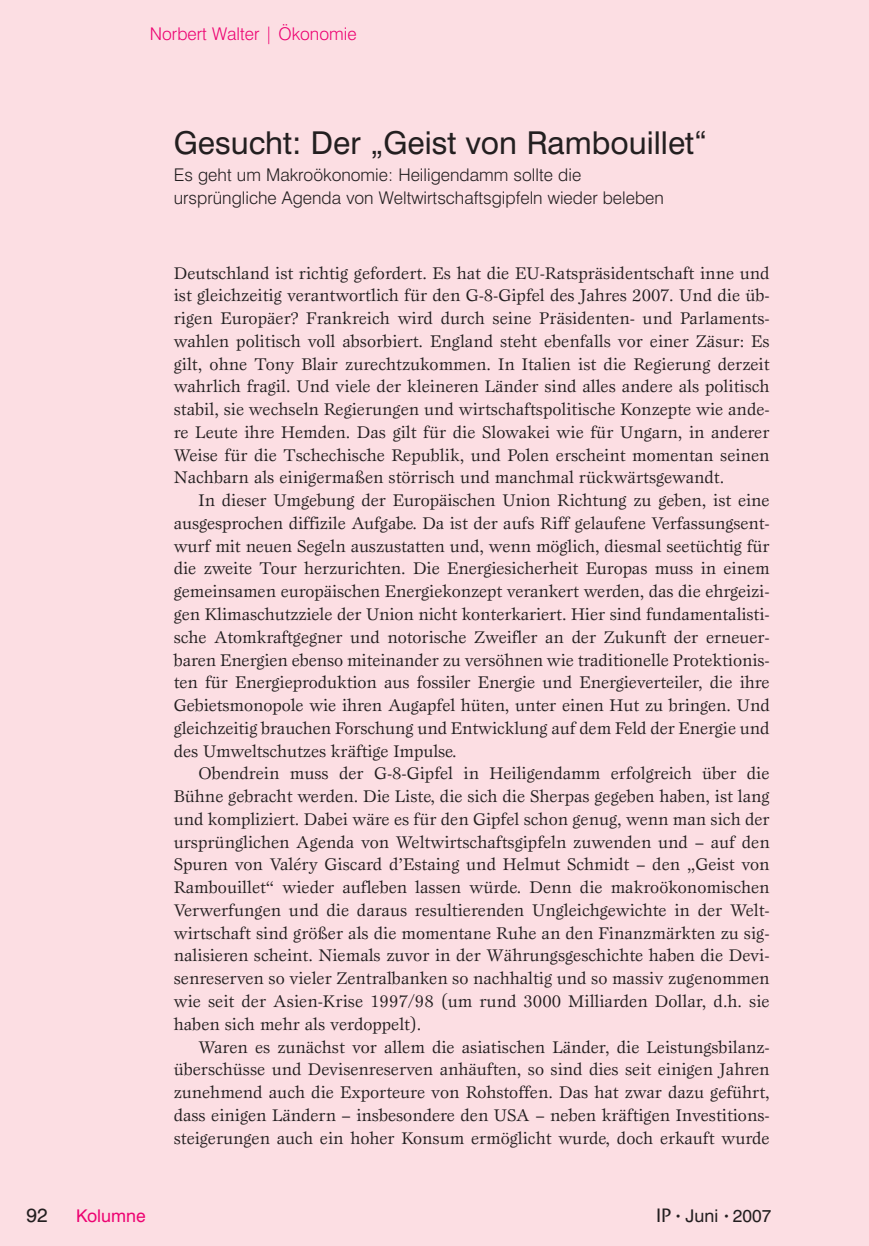
<style>
.page{position:relative;width:869px;height:1246px;background:#fff}
.page>*{position:absolute;margin:0;border:0;box-sizing:border-box;transform-origin:0 0}
.t1{font:31.5px "Swiss 721 BT";color:#231f20}
.t2{font:19.25px "Swiss 721 BT";color:#231f20}
.t3{font:17.5px/22.8px "Esprit";color:#231f20;text-align:justify}
.t4{font:300 17.5px/22.8px "Swiss 721 BT";color:#231f20}
.t5{font:300 17.5px "Swiss 721 BT";color:#ed0372}
.t6{font:17.5px "Swiss 721 BT";color:#231f20}
.t7{font:17.5px "Swiss 721 BT";color:#ed0372}
.s1{font-family:"ITC Stone Sans";font-weight:500;font-size:19.25px}
.s2{font-size:10.5px}
</style>
<div class="page">
<div style="left:0;top:0;width:868px;height:1245px;background:#fcdee3"></div>
<p class="t5" style="left:150px;top:23px;width:208px">Norbert Walter | Ökonomie</p>
<h1 class="t1" style="left:174px;top:123px;width:534px">Gesucht: Der „Geist von Rambouillet“</h1>
<p class="t4" style="left:174px;top:164px;width:491px">Es geht um Makroökonomie: Heiligendamm sollte die ursprüngliche Agenda von Weltwirtschaftsgipfeln wieder beleben</p>
<p class="t3" style="left:174px;top:261px;width:597px">Deutschland ist richtig gefordert. Es hat die EU-Ratspräsidentschaft inne und ist gleichzeitig verantwortlich für den G-8-Gipfel des Jahres 2007. Und die üb&shy;rigen Europäer? Frankreich wird durch seine Präsidenten- und Parlaments&shy;wahlen politisch voll absorbiert. England steht ebenfalls vor einer Zäsur: Es gilt, ohne Tony Blair zurechtzukommen. In Italien ist die Regierung derzeit wahrlich fragil. Und viele der kleineren Länder sind alles andere als politisch stabil, sie wechseln Regierungen und wirtschaftspolitische Konzepte wie ande&shy;re Leute ihre Hemden. Das gilt für die Slowakei wie für Ungarn, in anderer Weise für die Tschechische Republik, und Polen erscheint momentan seinen Nachbarn als einigermaßen störrisch und manchmal rückwärtsgewandt.</p>
<p class="t3" style="left:174px;top:488px;width:597px;text-indent:25px">In dieser Umgebung der Europäischen Union Richtung zu geben, ist eine ausgesprochen diffizile Aufgabe. Da ist der aufs Riff gelaufene Verfassungsent&shy;wurf mit neuen Segeln auszustatten und, wenn möglich, diesmal seetüchtig für die zweite Tour herzurichten. Die Energiesicherheit Europas muss in einem gemeinsamen europäischen Energiekonzept verankert werden, das die ehrgeizi&shy;gen Klimaschutzziele der Union nicht konterkariert. Hier sind fundamentalisti&shy;sche Atomkraftgegner und notorische Zweifler an der Zukunft der erneuer&shy;baren Energien ebenso miteinander zu versöhnen wie traditionelle Protektionis&shy;ten für Energieproduktion aus fossiler Energie und Energieverteiler, die ihre Gebietsmonopole wie ihren Augapfel hüten, unter einen Hut zu bringen. Und gleichzeitig brauchen Forschung und Entwicklung auf dem Feld der Energie und des Umweltschutzes kräftige Impulse.</p>
<p class="t3" style="left:174px;top:761px;width:597px;text-indent:25px">Obendrein muss der G-8-Gipfel in Heiligendamm erfolgreich über die Bühne gebracht werden. Die Liste, die sich die Sherpas gegeben haben, ist lang und kompliziert. Dabei wäre es für den Gipfel schon genug, wenn man sich der ursprünglichen Agenda von Weltwirtschaftsgipfeln zuwenden und – auf den Spuren von Valéry Giscard d’Estaing und Helmut Schmidt – den „Geist von Rambouillet“ wieder aufleben lassen würde. Denn die makroökonomischen Verwerfungen und die daraus resultierenden Ungleichgewichte in der Welt&shy;wirtschaft sind größer als die momentane Ruhe an den Finanzmärkten zu sig&shy;nalisieren scheint. Niemals zuvor in der Währungsgeschichte haben die Devi&shy;senreserven so vieler Zentralbanken so nachhaltig und so massiv zugenommen wie seit der Asien-Krise 1997/98 (um rund 3000 Milliarden Dollar, d.h. sie haben sich mehr als verdoppelt).</p>
<p class="t3" style="left:174px;top:1034px;width:597px;text-indent:25px">Waren es zunächst vor allem die asiatischen Länder, die Leistungsbilanz&shy;überschüsse und Devisenreserven anhäuften, so sind dies seit einigen Jahren zunehmend auch die Exporteure von Rohstoffen. Das hat zwar dazu geführt, dass einigen Ländern – insbesondere den USA – neben kräftigen Investitions&shy;steigerungen auch ein hoher Konsum ermöglicht wurde, doch erkauft wurde</p>
<p class="t2" style="left:27px;top:1202px;width:23px">92</p>
<p class="t7" style="left:76px;top:1204px;width:71px">Kolumne</p>
<p class="t6" style="left:655px;top:1204px;width:117px"><span class="s1">IP</span> <span class="s2">•</span> Juni <span class="s2">•</span> 2007</p>
</div>
